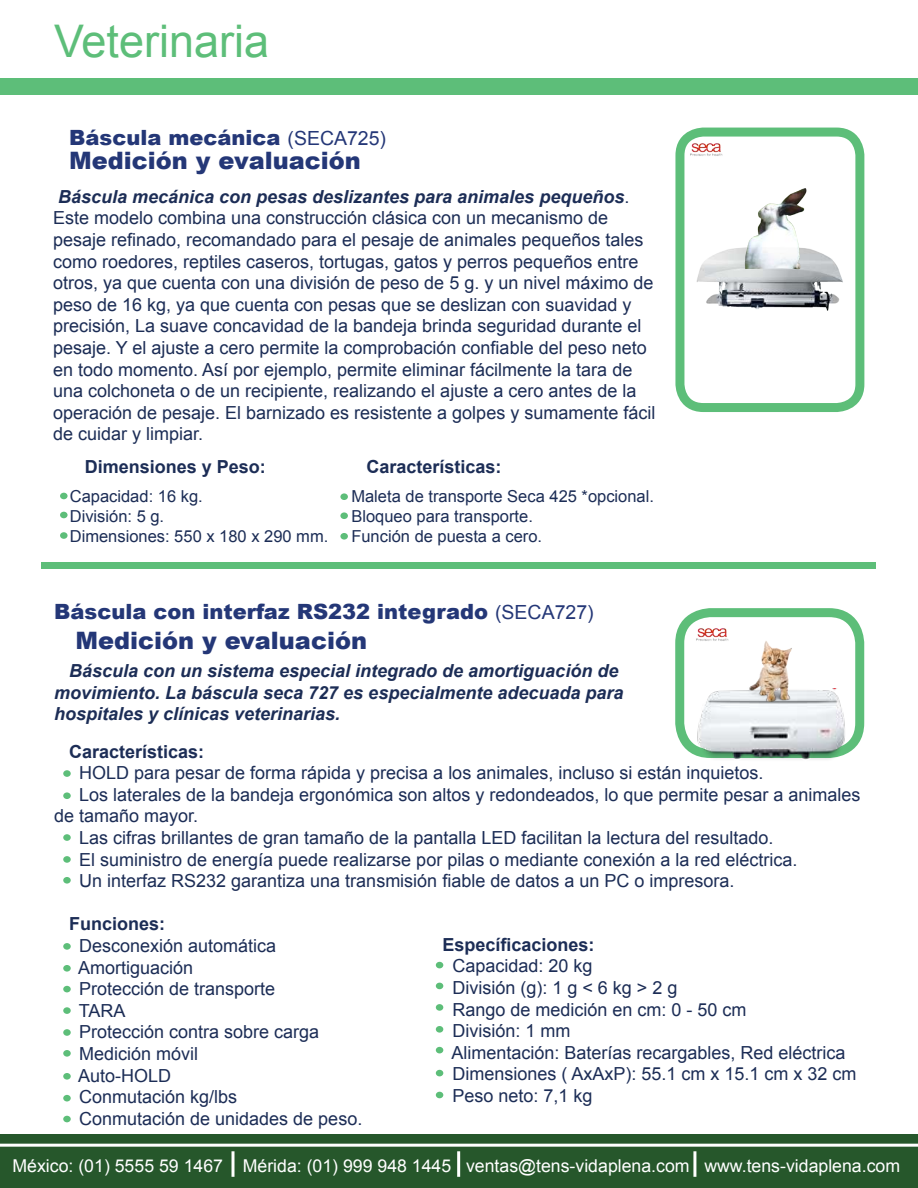
<style>
.page{position:relative;width:918px;height:1188px;background:#fff}
.page>*{position:absolute;margin:0;border:0;box-sizing:border-box;transform-origin:0 0}
.t1{font:45px "Arial";color:#5dbe79}
.t2{font:900 24px "Arial";color:#243777}
.t3{font:900 21px "Arial";color:#243777}
.t4{font:18px/21.6px "Arial";color:#1c2d56}
.t5{font:italic 700 18px/21.6px "Arial";color:#1c2d56}
.t6{font:700 18px "Arial";color:#1c2d56}
.t7{font:17.7px "Arial";color:#fff}
.t8{font:16.5px/19.8px "Arial";color:#1c2d56}
.s1{font-weight:400;font-size:19.5px}
.s2{font-weight:700;font-style:italic}
</style>
<div class="page">
<div style="left:0;top:78px;width:918px;height:16px;background:#5dbe79"></div>
<div style="left:0;top:1134px;width:918px;height:54px;background:#26572b"></div>
<hr style="left:232px;top:1151px;width:3px;height:26px;background:#fff">
<hr style="left:457px;top:1151px;width:3px;height:26px;background:#fff">
<hr style="left:693px;top:1151px;width:3px;height:26px;background:#fff">
<hr style="left:0;top:1144px;width:918px;height:3px;background:#fff">
<div style="left:42px;top:562px;width:834px;height:7px;background:#5dbe79"></div>
<div style="left:675px;top:128px;width:189px;height:284px;border:9px solid #5dbe79;border-radius:23px"></div>
<div style="left:60px;top:493px;width:8px;height:6px;background:#5dbe79;border-radius:50%"></div>
<div style="left:63px;top:770px;width:8px;height:7px;background:#5dbe79;border-radius:50%"></div>
<div style="left:60px;top:512px;width:8px;height:6px;background:#5dbe79;border-radius:50%"></div>
<div style="left:63px;top:792px;width:8px;height:7px;background:#5dbe79;border-radius:50%"></div>
<div style="left:60px;top:532px;width:8px;height:7px;background:#5dbe79;border-radius:50%"></div>
<div style="left:63px;top:834px;width:8px;height:7px;background:#5dbe79;border-radius:50%"></div>
<div style="left:63px;top:943px;width:8px;height:7px;background:#5dbe79;border-radius:50%"></div>
<div style="left:63px;top:1007px;width:8px;height:7px;background:#5dbe79;border-radius:50%"></div>
<div style="left:436px;top:1004px;width:7px;height:7px;background:#5dbe79;border-radius:50%"></div>
<div style="left:63px;top:1073px;width:8px;height:7px;background:#5dbe79;border-radius:50%"></div>
<div style="left:436px;top:1070px;width:7px;height:6px;background:#5dbe79;border-radius:50%"></div>
<div style="left:63px;top:856px;width:8px;height:7px;background:#5dbe79;border-radius:50%"></div>
<div style="left:63px;top:965px;width:8px;height:7px;background:#5dbe79;border-radius:50%"></div>
<div style="left:436px;top:962px;width:7px;height:6px;background:#5dbe79;border-radius:50%"></div>
<div style="left:63px;top:1029px;width:8px;height:7px;background:#5dbe79;border-radius:50%"></div>
<div style="left:436px;top:1026px;width:7px;height:7px;background:#5dbe79;border-radius:50%"></div>
<div style="left:63px;top:1095px;width:8px;height:6px;background:#5dbe79;border-radius:50%"></div>
<div style="left:436px;top:1092px;width:7px;height:6px;background:#5dbe79;border-radius:50%"></div>
<div style="left:63px;top:877px;width:8px;height:7px;background:#5dbe79;border-radius:50%"></div>
<div style="left:63px;top:986px;width:8px;height:6px;background:#5dbe79;border-radius:50%"></div>
<div style="left:436px;top:983px;width:7px;height:6px;background:#5dbe79;border-radius:50%"></div>
<div style="left:63px;top:1050px;width:8px;height:7px;background:#5dbe79;border-radius:50%"></div>
<div style="left:436px;top:1047px;width:7px;height:6px;background:#5dbe79;border-radius:50%"></div>
<div style="left:63px;top:1116px;width:8px;height:6px;background:#5dbe79;border-radius:50%"></div>
<div style="left:340px;top:493px;width:8px;height:7px;background:#5dbe79;border-radius:50%"></div>
<div style="left:340px;top:512px;width:8px;height:7px;background:#5dbe79;border-radius:50%"></div>
<div style="left:340px;top:533px;width:8px;height:7px;background:#5dbe79;border-radius:50%"></div>
<img style="left:696px;top:248px;width:147px;height:63px">
<img style="left:688px;top:141px;width:35px;height:15px">
<img style="left:739px;top:188px;width:71px;height:82px">
<div style="left:675px;top:608px;width:189px;height:150px;border:9px solid #5dbe79;border-radius:31px"></div>
<img style="left:696px;top:628px;width:33px;height:13px">
<img style="left:683px;top:689px;width:175px;height:71px">
<img style="left:747px;top:641px;width:50px;height:60px">
<h1 class="t1" style="left:54px;top:12px;width:217px">Veterinaria</h1>
<p class="t3" style="left:69px;top:122px;width:318px">Báscula mecánica <span class="s1">(SECA725)</span></p>
<h2 class="t2" style="left:69px;top:143px;width:293px">Medición y evaluación</h2>
<p class="t4" style="left:53px;top:186px;width:604px"><span class="s2">Báscula mecánica con pesas deslizantes para animales pequeños</span>.<br>Este modelo combina una construcción clásica con un mecanismo de pesaje refinado, recomandado para el pesaje de animales pequeños tales como roedores, reptiles caseros, tortugas, gatos y perros pequeños entre otros, ya que cuenta con una división de peso de 5 g. y un nivel máximo de peso de 16 kg, ya que cuenta con pesas que se deslizan con suavidad y precisión, La suave concavidad de la bandeja brinda seguridad durante el pesaje. Y el ajuste a cero permite la comprobación confiable del peso neto en todo momento. Así por ejemplo, permite eliminar fácilmente la tara de una colchoneta o de un recipiente, realizando el ajuste a cero antes de la operación de pesaje. El barnizado es resistente a golpes y sumamente fácil de cuidar y limpiar.</p>
<p class="t6" style="left:366px;top:455px;width:137px">Características:</p>
<p class="t8" style="left:351px;top:486px;width:304px">Maleta de transporte Seca 425 *opcional.<br>Bloqueo para transporte.<br>Función de puesta a cero.</p>
<p class="t6" style="left:85px;top:455px;width:183px">Dimensiones y Peso:</p>
<p class="t8" style="left:70px;top:486px;width:260px">Capacidad: 16 kg.<br>División: 5 g.<br>Dimensiones: 550 x 180 x 290 mm.</p>
<p class="t3" style="left:54px;top:596px;width:541px">Báscula con interfaz RS232 integrado <span class="s1">(SECA727)</span></p>
<h2 class="t2" style="left:76px;top:623px;width:293px">Medición y evaluación</h2>
<p class="t5" style="left:54px;top:660px;width:571px;text-indent:15px">Báscula con un sistema especial integrado de amortiguación de movimiento. La báscula seca 727 es especialmente adecuada para hospitales y clínicas veterinarias.</p>
<p class="t6" style="left:69px;top:739px;width:137px">Características:</p>
<p class="t4" style="left:79px;top:762px;width:686px">HOLD para pesar de forma rápida y precisa a los animales, incluso si están inquietos.</p>
<p class="t4" style="left:79px;top:784px;width:783px">Los laterales de la bandeja ergonómica son altos y redondeados, lo que permite pesar a animales</p>
<p class="t4" style="left:54px;top:805px;width:146px">de tamaño mayor.</p>
<p class="t4" style="left:79px;top:827px;width:696px">Las cifras brillantes de gran tamaño de la pantalla LED facilitan la lectura del resultado.</p>
<p class="t4" style="left:79px;top:849px;width:720px">El suministro de energía puede realizarse por pilas o mediante conexión a la red eléctrica.</p>
<p class="t4" style="left:79px;top:870px;width:657px">Un interfaz RS232 garantiza una transmisión fiable de datos a un PC o impresora.</p>
<p class="t6" style="left:69px;top:912px;width:98px">Funciones:</p>
<p class="t4" style="left:78px;top:935px;width:286px">Desconexión automática<br>Amortiguación<br>Protección de transporte<br>TARA<br>Protección contra sobre carga<br>Medición móvil<br>Auto-HOLD<br>Conmutación kg/lbs<br>Conmutación de unidades de peso.</p>
<p class="t6" style="left:442px;top:932px;width:154px">Específicaciones:</p>
<p class="t4" style="left:451px;top:955px;width:407px">Capacidad: 20 kg<br>División (g): 1 g &lt; 6 kg &gt; 2 g<br>Rango de medición en cm: 0 - 50 cm<br>División: 1 mm<br>Alimentación: Baterías recargables, Red eléctrica<br>Dimensiones ( AxAxP): 55.1 cm x 15.1 cm x 32 cm<br>Peso neto: 7,1 kg</p>
<p class="t7" style="left:13px;top:1155px;width:889px">México: (01) 5555 59 1467 Mérida: (01) 999 948 1445 ventas@tens-vidaplena.com www.tens-vidaplena.com</p>
</div>
